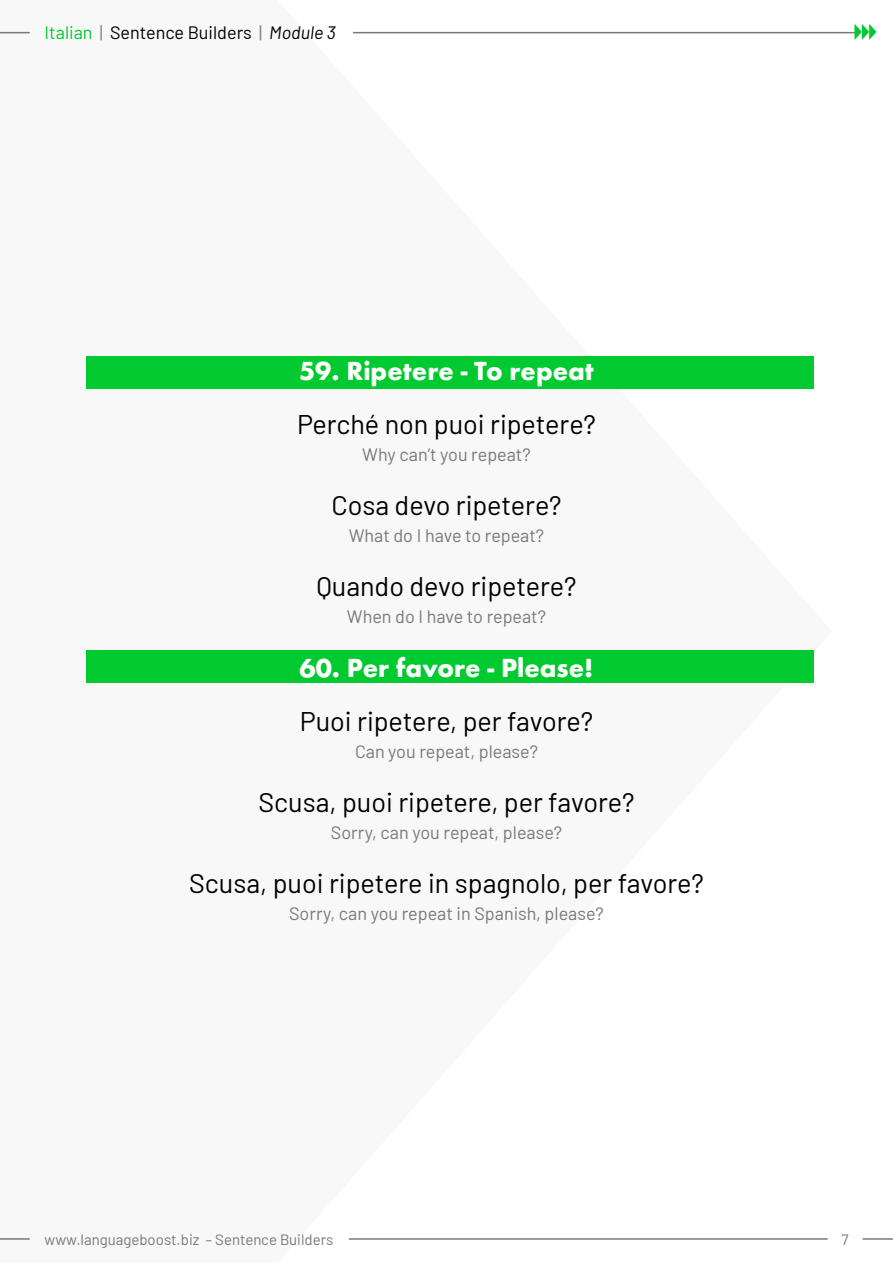
<style>
.page{position:relative;width:893px;height:1263px;background:#fff}
.page>*{position:absolute;margin:0;border:0;box-sizing:border-box;transform-origin:0 0}
.t1{font:27px "Barlow";color:#000}
.t2{font:700 27px "Futura Round";color:#fff}
.t3{font:18px "Barlow";color:#787878}
.t4{font:18px "Barlow";color:#000}
.t5{font:15px "Barlow";color:#787878}
.s1{color:#00ca2f}
.s2{color:#787878}
.s3{font-style:italic}
</style>
<div class="page">
<hr style="left:0;top:32px;width:30px;height:1px;background:#787878">
<hr style="left:0;top:1238px;width:30px;height:2px;background:#787878">
<hr style="left:353px;top:32px;width:502px;height:1px;background:#787878">
<hr style="left:863px;top:1238px;width:30px;height:2px;background:#787878">
<hr style="left:349px;top:1238px;width:479px;height:2px;background:#787878">
<svg style="left:854px;top:24px;width:22px;height:16px"></svg>
<div style="left:86px;top:356px;width:728px;height:32px;background:#00ca2f"></div>
<div style="left:86px;top:650px;width:728px;height:33px;background:#00ca2f"></div>
<p class="t4" style="left:45px;top:20px;width:293px"><span class="s1">Italian</span> <span class="s2">|</span> Sentence Builders <span class="s2">|</span> <span class="s3">Module 3</span></p>
<p class="t2" style="left:299px;top:350px;width:296px">59. Ripetere - To repeat</p>
<p class="t1" style="left:297px;top:405px;width:300px">Perché non puoi ripetere?</p>
<p class="t3" style="left:362px;top:441px;width:170px">Why can’t you repeat?</p>
<p class="t1" style="left:331px;top:486px;width:232px">Cosa devo ripetere?</p>
<p class="t3" style="left:349px;top:522px;width:197px">What do I have to repeat?</p>
<p class="t1" style="left:316px;top:567px;width:262px">Quando devo ripetere?</p>
<p class="t3" style="left:347px;top:603px;width:201px">When do I have to repeat?</p>
<p class="t2" style="left:300px;top:647px;width:295px">60. Per favore - Please!</p>
<p class="t1" style="left:300px;top:702px;width:295px">Puoi ripetere, per favore?</p>
<p class="t3" style="left:355px;top:738px;width:184px">Can you repeat, please?</p>
<p class="t1" style="left:258px;top:783px;width:377px">Scusa, puoi ripetere, per favore?</p>
<p class="t3" style="left:331px;top:819px;width:233px">Sorry, can you repeat, please?</p>
<p class="t1" style="left:189px;top:864px;width:516px">Scusa, puoi ripetere in spagnolo, per favore?</p>
<p class="t3" style="left:289px;top:900px;width:316px">Sorry, can you repeat in Spanish, please?</p>
<p class="t5" style="left:45px;top:1229px;width:290px">www.languageboost.biz – Sentence Builders</p>
<p class="t5" style="left:842px;top:1229px;width:9px">7</p>
</div>
